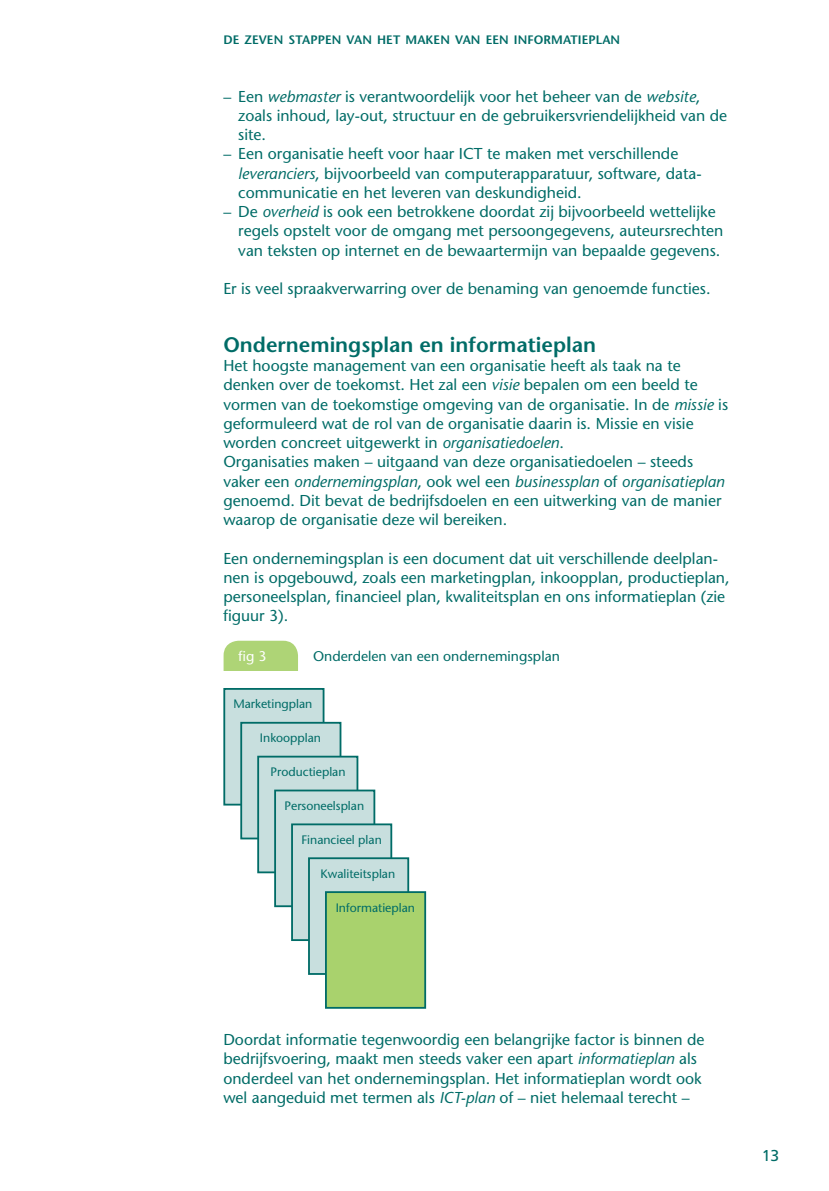
<style>
.page{position:relative;width:829px;height:1191px;background:#fff}
.page>*{position:absolute;margin:0;border:0;box-sizing:border-box;transform-origin:0 0}
.t1{font:600 21px "Stone Sans";color:#006c67}
.t2{font:15.75px/19.2px "Stone Sans";color:#006c67}
.t3{font:15.75px "Frutiger";color:#006c67}
.t4{font:14px "Stone Sans";color:#006c67}
.t5{font:14px "Stone Sans";color:#fff}
.t6{font:12.25px "Stone Sans";color:#006c67}
.t7{font:600 12.25px "Stone Sans";letter-spacing:.005em;color:#006c67}
.s1{font-style:italic}
</style>
<div class="page">
<div style="left:224px;top:689px;width:99px;height:115px;background:#c8dfde"></div>
<div style="left:223px;top:688px;width:101px;height:117px;border:2px solid #006c67"></div>
<div style="left:241px;top:723px;width:99px;height:115px;background:#c8dfde"></div>
<div style="left:240px;top:722px;width:101px;height:117px;border:2px solid #006c67"></div>
<div style="left:258px;top:756px;width:99px;height:116px;background:#c8dfde"></div>
<div style="left:257px;top:755px;width:101px;height:118px;border:2px solid #006c67"></div>
<div style="left:275px;top:790px;width:99px;height:116px;background:#c8dfde"></div>
<div style="left:274px;top:789px;width:101px;height:118px;border:2px solid #006c67"></div>
<div style="left:292px;top:824px;width:99px;height:116px;background:#c8dfde"></div>
<div style="left:291px;top:823px;width:101px;height:118px;border:2px solid #006c67"></div>
<div style="left:309px;top:858px;width:99px;height:116px;background:#c8dfde"></div>
<div style="left:308px;top:857px;width:101px;height:118px;border:2px solid #006c67"></div>
<div style="left:326px;top:892px;width:99px;height:115px;background:#a9d26d"></div>
<div style="left:325px;top:891px;width:101px;height:117px;border:2px solid #006c67"></div>
<svg style="left:223px;top:640px;width:75px;height:31px;background:#b3d67f"></svg>
<p class="t7" style="left:223px;top:35px;width:398px">DE ZEVEN STAPPEN VAN HET MAKEN VAN EEN INFORMATIEPLAN</p>
<p class="t2" style="left:238px;top:88px;width:490px;text-indent:-15px">– Een <span class="s1">webmaster</span> is verantwoordelijk voor het beheer van de <span class="s1">website</span>, zoals inhoud, lay-out, structuur en de gebruikersvriendelijkheid van de site.</p>
<p class="t2" style="left:238px;top:146px;width:465px;text-indent:-15px">– Een organisatie heeft voor haar ICT te maken met verschillende <span class="s1">leveranciers</span>, bijvoorbeeld van computerapparatuur, software, data&shy;communicatie en het leveren van deskundigheid.</p>
<p class="t2" style="left:238px;top:204px;width:486px;text-indent:-15px">– De <span class="s1">overheid</span> is ook een betrokkene doordat zij bijvoorbeeld wettelijke regels opstelt voor de omgang met persoongegevens, auteursrechten van teksten op internet en de bewaartermijn van bepaalde gegevens.</p>
<p class="t2" style="left:223px;top:281px;width:488px">Er is veel spraakverwarring over de benaming van genoemde functies.</p>
<h1 class="t1" style="left:223px;top:336px;width:374px">Ondernemingsplan en informatieplan</h1>
<p class="t2" style="left:223px;top:358px;width:506px">Het hoogste management van een organisatie heeft als taak na te denken over de toekomst. Het zal een <span class="s1">visie</span> bepalen om een beeld te vormen van de toekomstige omgeving van de organisatie. In de <span class="s1">missie</span> is geformuleerd wat de rol van de organisatie daarin is. Missie en visie worden concreet uitgewerkt in <span class="s1">organisatiedoelen</span>.<br>Organisaties maken – uitgaand van deze organisatiedoelen – steeds vaker een <span class="s1">ondernemingsplan</span>, ook wel een <span class="s1">businessplan</span> of <span class="s1">organisatieplan </span>genoemd. Dit bevat de bedrijfsdoelen en een uitwerking van de manier waarop de organisatie deze wil bereiken.</p>
<p class="t2" style="left:223px;top:550px;width:507px">Een ondernemingsplan is een document dat uit verschillende deelplan&shy;nen is opgebouwd, zoals een marketingplan, inkoopplan, productieplan, personeelsplan, financieel plan, kwaliteitsplan en ons informatieplan (zie figuur 3).</p>
<p class="t5" style="left:238px;top:651px;width:29px">fig 3</p>
<p class="t4" style="left:313px;top:651px;width:248px">Onderdelen van een ondernemingsplan</p>
<p class="t6" style="left:233px;top:699px;width:80px">Marketingplan</p>
<p class="t6" style="left:260px;top:733px;width:63px">Inkoopplan</p>
<p class="t6" style="left:270px;top:767px;width:76px">Productieplan</p>
<p class="t6" style="left:284px;top:801px;width:81px">Personeelsplan</p>
<p class="t6" style="left:301px;top:835px;width:82px">Financieel plan</p>
<p class="t6" style="left:320px;top:868px;width:76px">Kwaliteitsplan</p>
<p class="t6" style="left:335px;top:902px;width:81px">Informatieplan</p>
<p class="t2" style="left:223px;top:1031px;width:482px">Doordat informatie tegenwoordig een belangrijke factor is binnen de bedrijfsvoering, maakt men steeds vaker een apart <span class="s1">informatieplan</span> als onderdeel van het ondernemingsplan. Het informatieplan wordt ook wel aangeduid met termen als <span class="s1">ICT-plan</span> of – niet helemaal terecht –</p>
<p class="t3" style="left:761px;top:1148px;width:19px">13</p>
</div>
